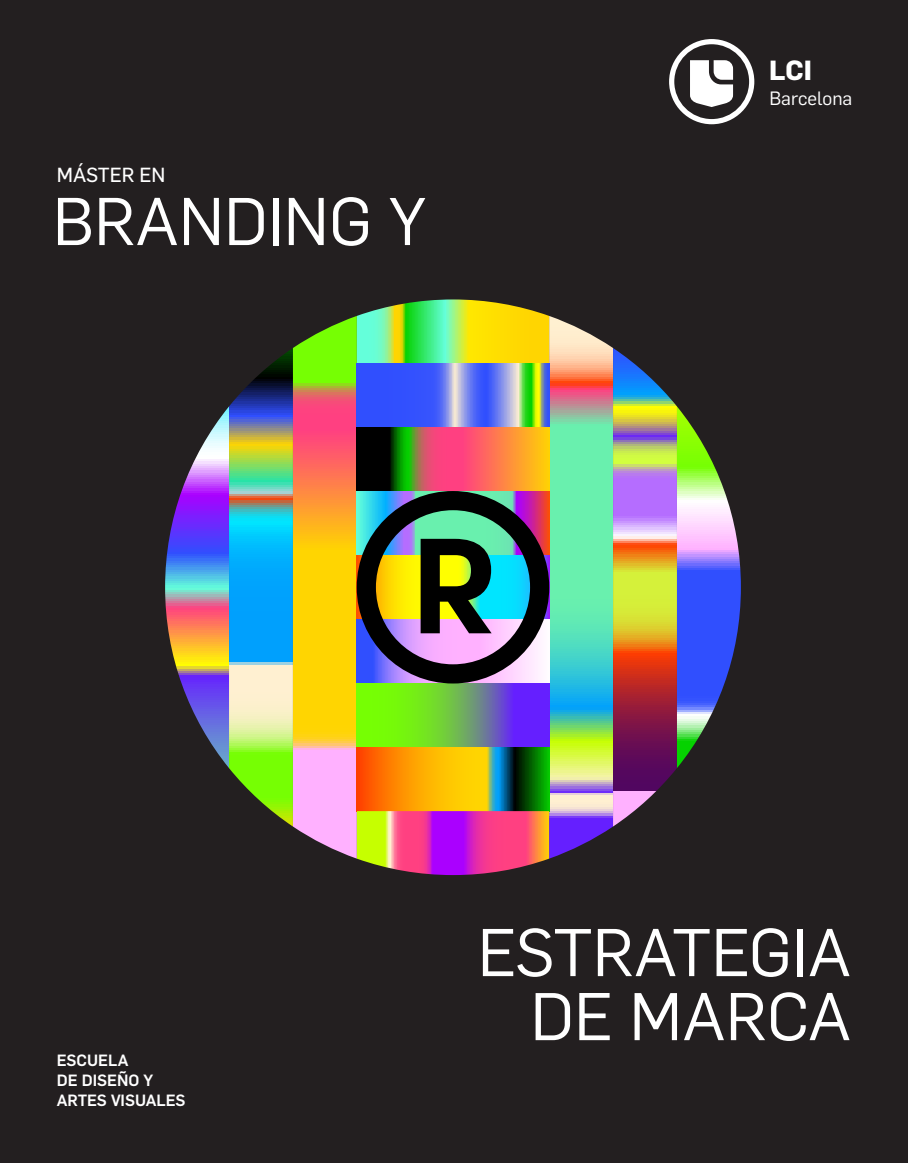
<style>
.page{position:relative;width:908px;height:1163px;background:#fff}
.page>*{position:absolute;margin:0;border:0;box-sizing:border-box;transform-origin:0 0}
.t1{font:66px "Flama";color:#fff}
.t2{font:700 27.2px "Flama";color:#fff}
.t3{font:20px "Flama Basic";color:#fff}
.t4{font:18.8px "Flama";color:#fff}
.t5{font:500 16px/20px "Flama";color:#fff}
</style>
<div class="page">
<div style="left:0;top:0;width:907px;height:1162px;background:#231f20"></div>
<svg style="left:669px;top:39px;width:85px;height:85px"></svg>
<img style="left:165px;top:299px;width:575px;height:575px">
<p class="t3" style="left:57px;top:161px;width:110px">MÁSTER EN</p>
<p class="t1" style="left:53px;top:176px;width:375px">BRANDING Y</p>
<h2 class="t2" style="left:768px;top:50px;width:44px">LCI</h2>
<p class="t4" style="left:769px;top:85px;width:84px">Barcelona</p>
<p class="t5" style="left:57px;top:1048px;width:73px">ESCUELA</p>
<p class="t5" style="left:57px;top:1068px;width:130px">DE DISEÑO Y<br>ARTES VISUALES</p>
<p class="t1" style="left:477px;top:907px;width:375px">ESTRATEGIA</p>
<p class="t1" style="left:530px;top:971px;width:322px">DE MARCA</p>
</div>
